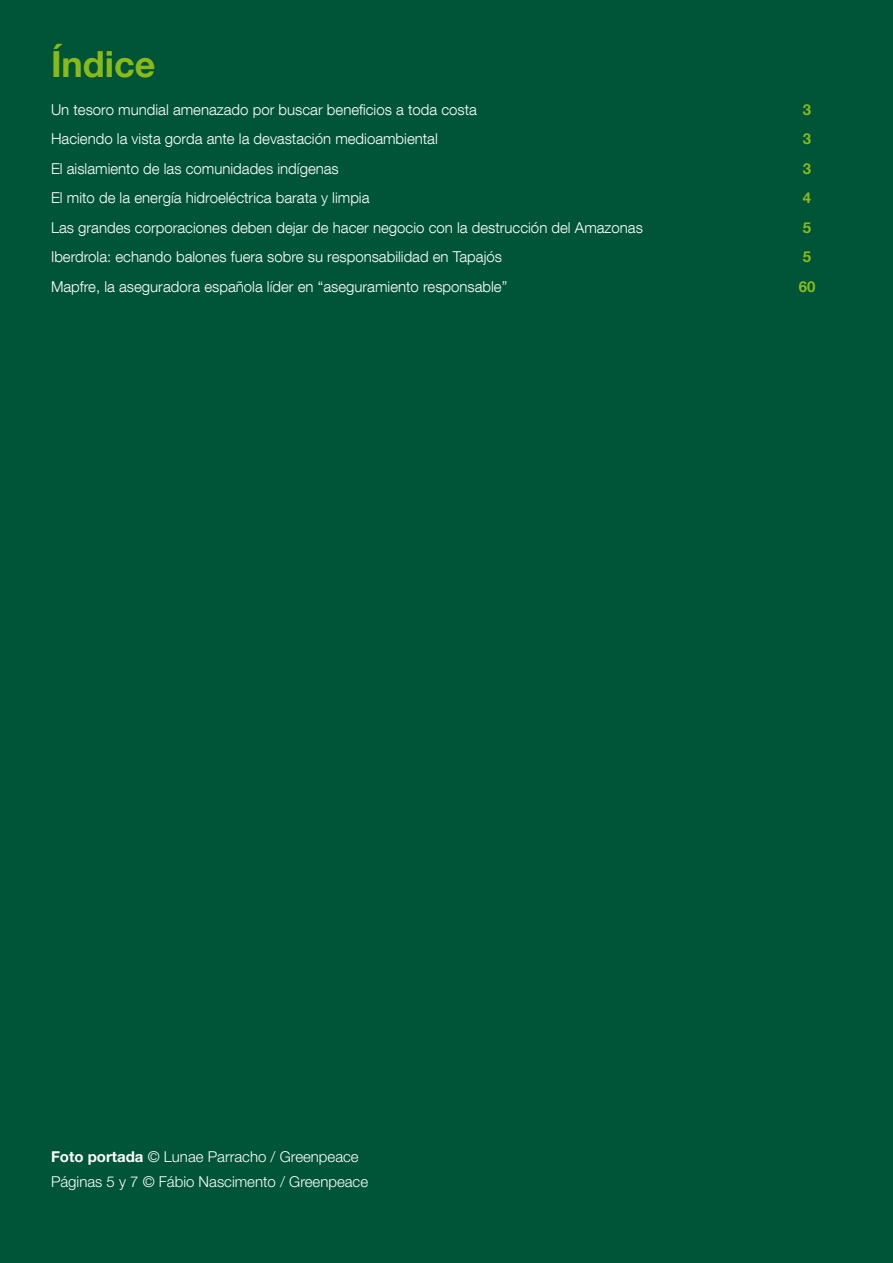
<style>
.page{position:relative;width:893px;height:1263px;background:#005539}
.page>*{position:absolute;margin:0;border:0;box-sizing:border-box;transform-origin:0 0}
.t1{font:700 36px "Helvetica Neue LT Com";color:#89ba17}
.t2{font:300 15px "Helvetica Neue LT Com";color:#fff}
.t3{font:300 15px/25px "Helvetica Neue LT Std";color:#fff}
.t4{font:700 15px "Helvetica Neue LT Com";color:#89ba17}
.s1{font-weight:700}
</style>
<div class="page">
<h1 class="t1" style="left:51px;top:41px;width:106px">Índice</h1>
<p class="t2" style="left:51px;top:100px;width:427px">Un tesoro mundial amenazado por buscar beneficios a toda costa</p>
<p class="t4" style="left:803px;top:100px;width:10px">3</p>
<p class="t2" style="left:51px;top:130px;width:388px">Haciendo la vista gorda ante la devastación medioambiental</p>
<p class="t4" style="left:803px;top:129px;width:10px">3</p>
<p class="t2" style="left:51px;top:159px;width:289px">El aislamiento de las comunidades indígenas</p>
<p class="t4" style="left:803px;top:159px;width:10px">3</p>
<p class="t2" style="left:51px;top:189px;width:320px">El mito de la energía hidroeléctrica barata y limpia</p>
<p class="t4" style="left:803px;top:188px;width:10px">4</p>
<p class="t2" style="left:51px;top:218px;width:593px">Las grandes corporaciones deben dejar de hacer negocio con la destrucción del Amazonas</p>
<p class="t4" style="left:803px;top:218px;width:10px">5</p>
<p class="t2" style="left:51px;top:248px;width:452px">Iberdrola: echando balones fuera sobre su responsabilidad en Tapajós</p>
<p class="t4" style="left:803px;top:247px;width:10px">5</p>
<p class="t2" style="left:51px;top:277px;width:458px">Mapfre, la aseguradora española líder en “aseguramiento responsable”</p>
<p class="t4" style="left:799px;top:277px;width:18px">60</p>
<p class="t3" style="left:51px;top:1144px;width:319px"><span class="s1">Foto portada</span> © Lunae Parracho / Greenpeace<br>Páginas 5 y 7 © Fábio Nascimento / Greenpeace</p>
</div>
